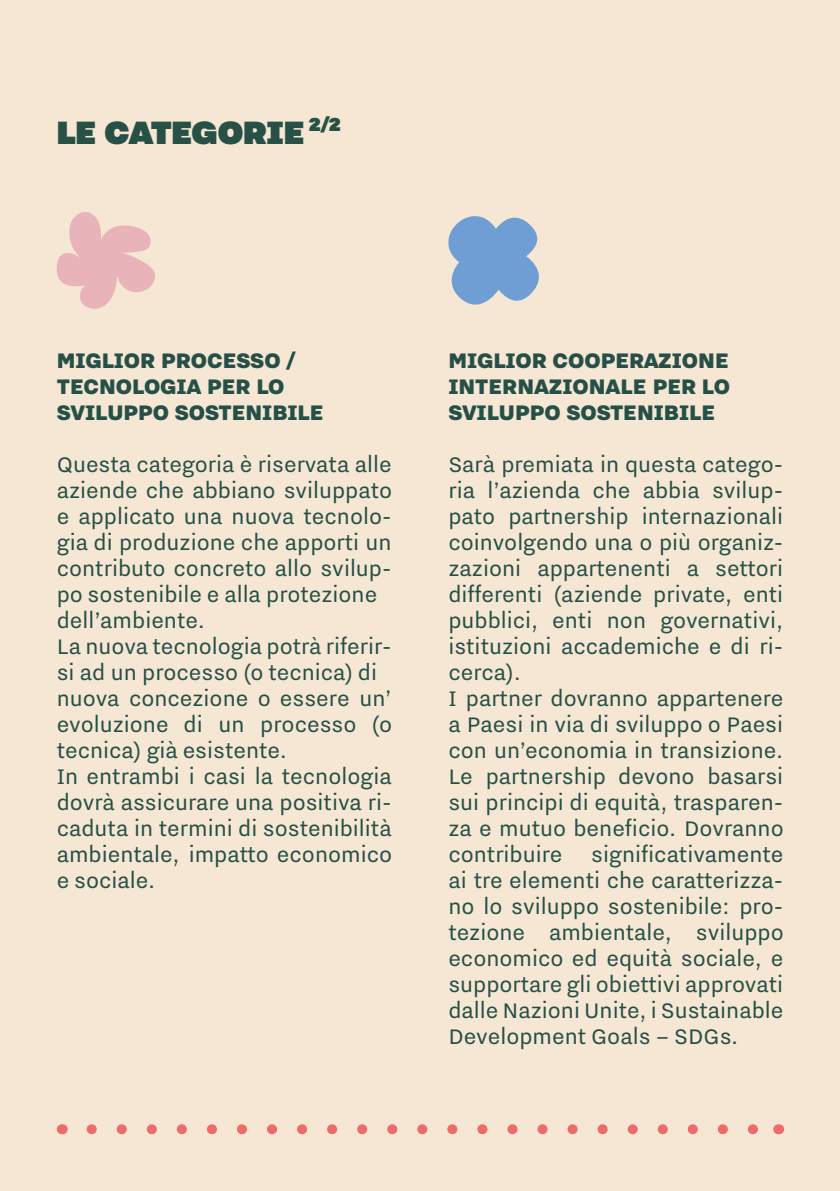
<style>
.page{position:relative;width:840px;height:1191px;background:#fff}
.page>*{position:absolute;margin:0;border:0;box-sizing:border-box;transform-origin:0 0}
.t1{font:900 40px "Nitti Grotesk";color:#275047}
.t2{font:26px/26px "Nitti Grotesk";color:#265047}
.t3{font:900 26px/26px "Nitti Grotesk";color:#265047}
</style>
<div class="page">
<div style="left:0;top:0;width:839px;height:1191px;background:#f5e7d3"></div>
<svg style="left:92px;top:1124px;width:666px;height:10px"></svg>
<svg style="left:56px;top:212px;width:99px;height:97px"></svg>
<svg style="left:448px;top:216px;width:91px;height:89px"></svg>
<h1 class="t1" style="left:57px;top:109px;width:285px">LE CATEGORIE <sup>2/2</sup></h1>
<p class="t3" style="left:57px;top:347px;width:268px">MIGLIOR PROCESSO /<br>TECNOLOGIA PER LO<br>SVILUPPO SOSTENIBILE</p>
<p class="t2" style="left:57px;top:451px;width:337px">Questa categoria è riservata alle aziende che abbiano sviluppato e applicato una nuova tecnolo&shy;gia di produzione che apporti un contributo concreto allo svilup&shy;po sostenibile e alla protezione dell’ambiente.<br>La nuova tecnologia potrà riferir&shy;si ad un processo (o tecnica) di nuova concezione o essere un’ evoluzione di un processo (o tecnica) già esistente.<br>In entrambi i casi la tecnologia dovrà assicurare una positiva ri&shy;caduta in termini di sostenibilità ambientale, impatto economico e sociale.</p>
<p class="t3" style="left:448px;top:347px;width:283px;text-align:justify">MIGLIOR COOPERAZIONE INTERNAZIONALE PER LO SVILUPPO SOSTENIBILE</p>
<p class="t2" style="left:448px;top:451px;width:337px">Sarà premiata in questa catego&shy;ria l’azienda che abbia svilup&shy;pato partnership internazionali coinvolgendo una o più organiz&shy;zazioni appartenenti a settori differenti (aziende private, enti pubblici, enti non governativi, istituzioni accademiche e di ri&shy;cerca).<br>I partner dovranno appartenere a Paesi in via di sviluppo o Paesi con un’economia in transizione.<br>Le partnership devono basarsi sui principi di equità, trasparen&shy;za e mutuo beneficio. Dovranno contribuire significativamente ai tre elementi che caratterizza&shy;no lo sviluppo sostenibile: pro&shy;tezione ambientale, sviluppo economico ed equità sociale, e supportare gli obiettivi approvati dalle Nazioni Unite, i Sustainable<br>Development Goals – SDGs.</p>
</div>
